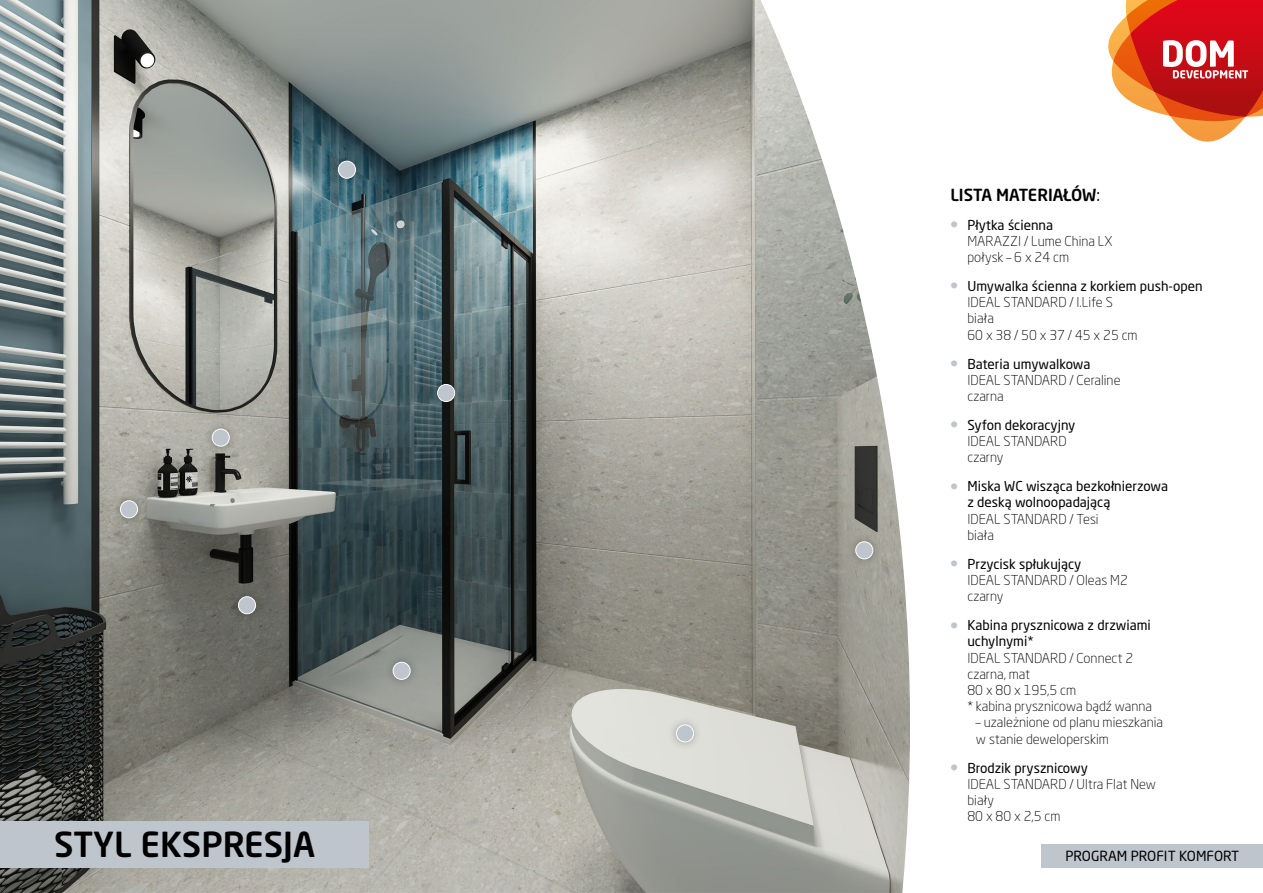
<style>
.page{position:relative;width:1263px;height:893px;background:#fff}
.page>*{position:absolute;margin:0;border:0;box-sizing:border-box;transform-origin:0 0}
.t1{font:500 34.2px "Neo Sans W1 G";color:#000}
.t2{font:500 16.5px "Neo Sans W1 G";color:#000}
.t3{font:13.8px "Neo Sans W1 G";color:#000}
.t4{font:300 13.5px/16.2px "Neo Sans W1 G";color:#000}
.t5{font:13.5px/16.2px "Neo Sans W1 G";color:#000}
.s1{font-weight:400}
.s2{font-weight:700;font-size:18px;color:#bfc5cd}
</style>
<div class="page">
<svg style="left:1108px;top:0;width:155px;height:142px"></svg>
<img style="left:0;top:0;width:910px;height:893px">
<div style="left:0;top:821px;width:369px;height:46px;background:#bfc5cd"></div>
<div style="left:1042px;top:844px;width:221px;height:23px;background:#bfc5cd"></div>
<div style="left:329px;top:152px;width:36px;height:35px;background:#000;opacity:.29"></div>
<div style="left:338px;top:161px;width:17px;height:17px;background:#bfc5cd;border-radius:50%"></div>
<div style="left:338px;top:161px;width:18px;height:18px;border:1px solid #fff;border-radius:50%"></div>
<div style="left:668px;top:716px;width:35px;height:35px;background:#000;opacity:.29"></div>
<div style="left:676px;top:725px;width:17px;height:17px;background:#bfc5cd;border-radius:50%"></div>
<div style="left:676px;top:724px;width:18px;height:18px;border:1px solid #fff;border-radius:50%"></div>
<div style="left:847px;top:533px;width:35px;height:35px;background:#000;opacity:.29"></div>
<div style="left:856px;top:542px;width:17px;height:17px;background:#bfc5cd;border-radius:50%"></div>
<div style="left:855px;top:541px;width:18px;height:18px;border:1px solid #fff;border-radius:50%"></div>
<div style="left:203px;top:420px;width:35px;height:35px;background:#000;opacity:.29"></div>
<div style="left:212px;top:429px;width:17px;height:17px;background:#bfc5cd;border-radius:50%"></div>
<div style="left:212px;top:429px;width:18px;height:17px;border:1px solid #fff;border-radius:50%"></div>
<div style="left:230px;top:588px;width:35px;height:35px;background:#000;opacity:.29"></div>
<div style="left:238px;top:597px;width:18px;height:17px;background:#bfc5cd;border-radius:50%"></div>
<div style="left:238px;top:596px;width:18px;height:18px;border:1px solid #fff;border-radius:50%"></div>
<div style="left:112px;top:492px;width:35px;height:35px;background:#000;opacity:.29"></div>
<div style="left:120px;top:501px;width:18px;height:17px;background:#bfc5cd;border-radius:50%"></div>
<div style="left:120px;top:500px;width:18px;height:18px;border:1px solid #fff;border-radius:50%"></div>
<div style="left:384px;top:653px;width:35px;height:35px;background:#929690"></div>
<div style="left:393px;top:662px;width:17px;height:17px;background:#bfc5cd;border-radius:50%"></div>
<div style="left:393px;top:662px;width:17px;height:18px;border:1px solid #fff;border-radius:50%"></div>
<div style="left:429px;top:375px;width:35px;height:35px;background:#000;opacity:.29"></div>
<div style="left:438px;top:384px;width:17px;height:18px;background:#bfc5cd;border-radius:50%"></div>
<div style="left:437px;top:384px;width:18px;height:18px;border:1px solid #fff;border-radius:50%"></div>
<h1 class="t1" style="left:54px;top:823px;width:263px">STYL EKSPRESJA</h1>
<p class="t2" style="left:950px;top:184px;width:151px">LISTA MATERIAŁÓW<span class="s1">:</span></p>
<p class="t4" style="left:967px;top:216px;width:147px;text-indent:-17px"><span class="s2">•</span> <span class="s1">Płytka ścienna<br></span>MARAZZI / Lume China LX połysk – 6 x 24 cm</p>
<p class="t4" style="left:967px;top:278px;width:237px;text-indent:-17px"><span class="s2">•</span> <span class="s1">Umywalka ścienna z korkiem push-open<br></span>IDEAL STANDARD / I.Life S<br>biała<br>60 x 38 / 50 x 37 / 45 x 25 cm</p>
<p class="t4" style="left:967px;top:355px;width:155px;text-indent:-17px"><span class="s2">•</span> <span class="s1">Bateria umywalkowa<br></span>IDEAL STANDARD / Ceraline czarna</p>
<p class="t4" style="left:967px;top:417px;width:110px;text-indent:-17px"><span class="s2">•</span> <span class="s1">Syfon dekoracyjny<br></span>IDEAL STANDARD czarny</p>
<p class="t5" style="left:967px;top:478px;width:202px;text-indent:-17px"><span class="s2">•</span> Miska WC wisząca bezkołnierzowa z deską wolnoopadającą</p>
<p class="t4" style="left:967px;top:510px;width:133px">IDEAL STANDARD / Tesi biała</p>
<p class="t4" style="left:967px;top:556px;width:162px;text-indent:-17px"><span class="s2">•</span> <span class="s1">Przycisk spłukujący<br></span>IDEAL STANDARD / Oleas M2 czarny</p>
<p class="t5" style="left:967px;top:617px;width:185px;text-indent:-17px"><span class="s2">•</span> Kabina prysznicowa z drzwiami uchylnymi*</p>
<p class="t4" style="left:967px;top:649px;width:186px">IDEAL STANDARD / Connect 2 czarna, mat<br>80 x 80 x 195,5 cm<br>* kabina prysznicowa bądź wanna</p>
<p class="t4" style="left:976px;top:714px;width:189px">– uzależnione od planu mieszkania w stanie deweloperskim</p>
<p class="t4" style="left:967px;top:759px;width:190px;text-indent:-17px"><span class="s2">•</span> <span class="s1">Brodzik prysznicowy<br></span>IDEAL STANDARD / Ultra Flat New biały<br>80 x 80 x 2,5 cm</p>
<p class="t3" style="left:1065px;top:848px;width:175px">PROGRAM PROFIT KOMFORT</p>
</div>
